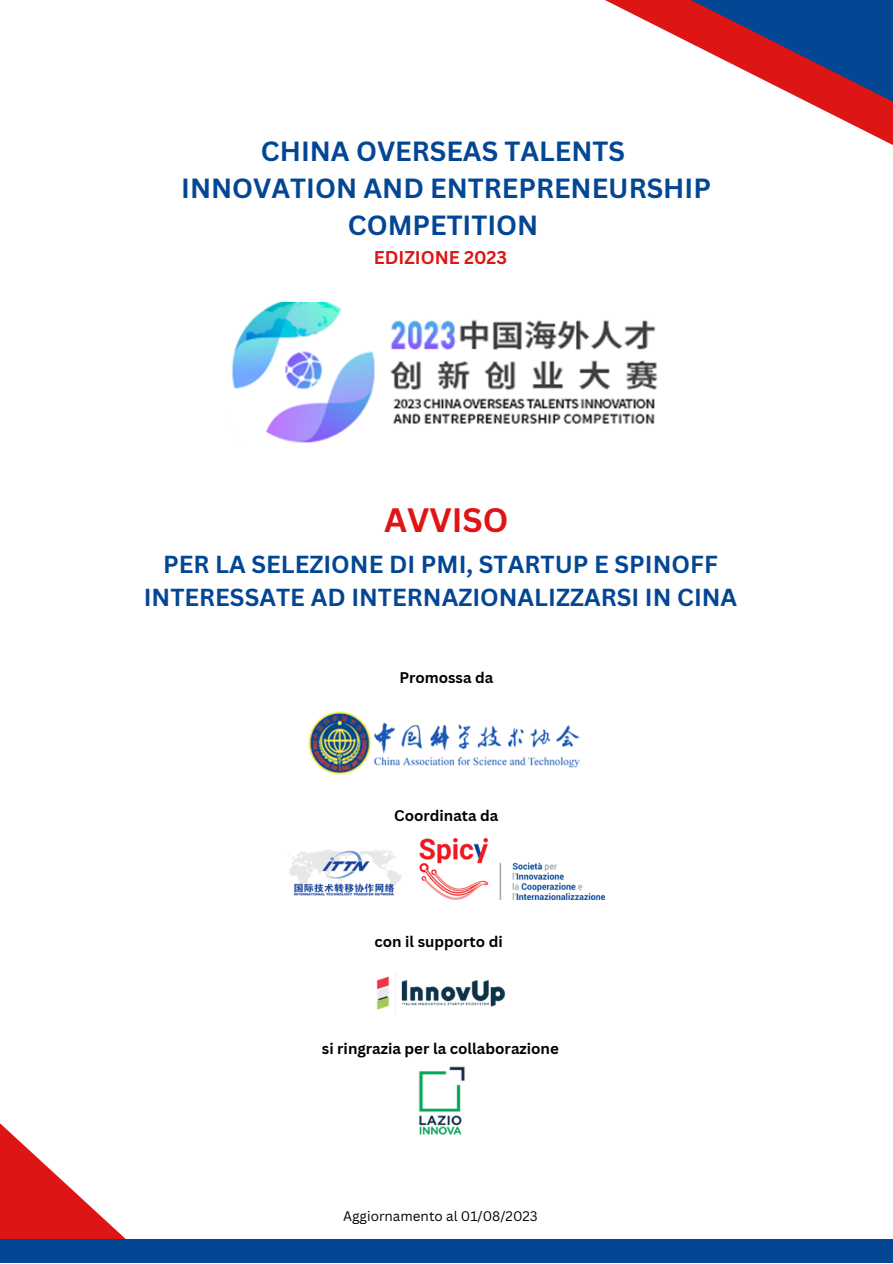
<style>
.page{position:relative;width:893px;height:1264px;background:#fff}
.page>*{position:absolute;margin:0;border:0;box-sizing:border-box;transform-origin:0 0}
.t1{font:700 33px "Canva Sans";color:#dd1515}
.t2{font:700 27px/37px "Canva Sans";color:#034694;text-align:center}
.t3{font:700 24px "Canva Sans";color:#034694}
.t4{font:700 18px "Canva Sans";color:#dd1515}
.t5{font:700 15px "Canva Sans";color:#000}
.t6{font:13.5px "Canva Sans";color:#000}
</style>
<div class="page">
<svg style="left:605px;top:0;width:287px;height:145px"></svg>
<svg style="left:0;top:1123px;width:126px;height:116px"></svg>
<div style="left:0;top:1239px;width:892px;height:23px;background:#034694"></div>
<img style="left:232px;top:302px;width:426px;height:141px">
<img style="left:308px;top:711px;width:272px;height:64px">
<img style="left:288px;top:838px;width:317px;height:61px">
<img style="left:376px;top:972px;width:130px;height:43px">
<img style="left:418px;top:1066px;width:47px;height:70px">
<p class="t2" style="left:261px;top:132px;width:365px">CHINA OVERSEAS TALENTS</p>
<p class="t2" style="left:181px;top:169px;width:531px">INNOVATION AND ENTREPRENEURSHIP<br>COMPETITION</p>
<p class="t4" style="left:373px;top:245px;width:135px">EDIZIONE 2023</p>
<p class="t1" style="left:384px;top:497px;width:126px">AVVISO</p>
<p class="t3" style="left:163px;top:547px;width:556px">PER LA SELEZIONE DI PMI, STARTUP E SPINOFF</p>
<p class="t3" style="left:144px;top:580px;width:595px">INTERESSATE AD INTERNAZIONALIZZARSI IN CINA</p>
<p class="t5" style="left:399px;top:667px;width:95px">Promossa da</p>
<p class="t5" style="left:394px;top:805px;width:106px">Coordinata da</p>
<p class="t5" style="left:374px;top:931px;width:130px">con il supporto di</p>
<p class="t5" style="left:322px;top:1038px;width:238px">si ringrazia per la collaborazione</p>
<p class="t6" style="left:343px;top:1206px;width:196px">Aggiornamento al 01/08/2023</p>
</div>
